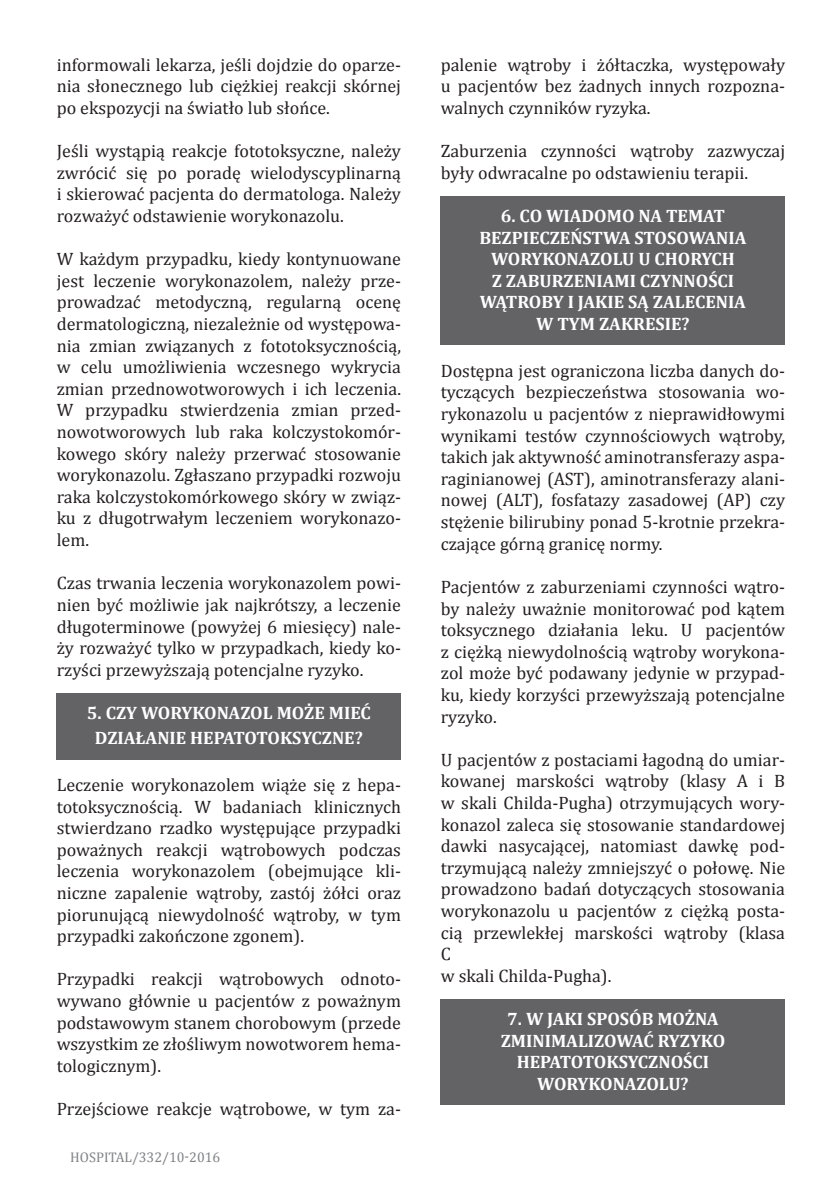
<style>
.page{position:relative;width:840px;height:1191px;background:#fff}
.page>*{position:absolute;margin:0;border:0;box-sizing:border-box;transform-origin:0 0}
.t1{font:18px/21.6px "Cambria";color:#231f20;text-align:justify}
.t2{font:700 18px/21.6px "Cambria";color:#fff;text-align:center}
.t3{font:14px "Cambria";color:#808285}
</style>
<div class="page">
<div style="left:57px;top:693px;width:344px;height:67px;background:#636366"></div>
<div style="left:440px;top:197px;width:344px;height:148px;background:#636366"></div>
<div style="left:440px;top:999px;width:344px;height:106px;background:#636366"></div>
<p class="t1" style="left:57px;top:54px;width:345px">informowali lekarza, jeśli dojdzie do oparze&shy;nia słonecznego lub ciężkiej reakcji skórnej po ekspozycji na światło lub słońce.</p>
<p class="t1" style="left:57px;top:140px;width:345px">Jeśli wystąpią reakcje fototoksyczne, należy zwrócić się po poradę wielodyscyplinarną i skierować pacjenta do dermatologa. Należy rozważyć odstawienie worykonazolu.</p>
<p class="t1" style="left:57px;top:248px;width:345px">W każdym przypadku, kiedy kontynuowane jest leczenie worykonazolem, należy prze&shy;prowadzać metodyczną, regularną ocenę dermatologiczną, niezależnie od występowa&shy;nia zmian związanych z fototoksycznością, w celu umożliwienia wczesnego wykrycia zmian przednowotworowych i ich leczenia.<br>W przypadku stwierdzenia zmian przed&shy;nowotworowych lub raka kolczystokomór&shy;kowego skóry należy przerwać stosowanie worykonazolu. Zgłaszano przypadki rozwoju raka kolczystokomórkowego skóry w związ&shy;ku z długotrwałym leczeniem worykonazo&shy;lem.</p>
<p class="t1" style="left:57px;top:572px;width:345px">Czas trwania leczenia worykonazolem powi&shy;nien być możliwie jak najkrótszy, a leczenie długoterminowe (powyżej 6 miesięcy) nale&shy;ży rozważyć tylko w przypadkach, kiedy ko&shy;rzyści przewyższają potencjalne ryzyko.</p>
<p class="t2" style="left:87px;top:699px;width:285px;line-height:25.2px">5. CZY WORYKONAZOL MOŻE MIEĆ<br>DZIAŁANIE HEPATOTOKSYCZNE?</p>
<p class="t1" style="left:57px;top:774px;width:345px">Leczenie worykonazolem wiąże się z hepa&shy;totoksycznością. W badaniach klinicznych stwierdzano rzadko występujące przypadki poważnych reakcji wątrobowych podczas leczenia worykonazolem (obejmujące kli&shy;niczne zapalenie wątroby, zastój żółci oraz piorunującą niewydolność wątroby, w tym przypadki zakończone zgonem).</p>
<p class="t1" style="left:57px;top:968px;width:345px">Przypadki reakcji wątrobowych odnoto&shy;wywano głównie u pacjentów z poważnym podstawowym stanem chorobowym (przede wszystkim ze złośliwym nowotworem hema&shy;tologicznym).</p>
<p class="t1" style="left:57px;top:1098px;width:345px">Przejściowe reakcje wątrobowe, w tym za-</p>
<p class="t3" style="left:70px;top:1149px;width:151px">HOSPITAL/332/10-2016</p>
<p class="t1" style="left:440px;top:54px;width:345px">palenie wątroby i żółtaczka, występowały u pacjentów bez żadnych innych rozpozna&shy;walnych czynników ryzyka.</p>
<p class="t1" style="left:440px;top:140px;width:345px">Zaburzenia czynności wątroby zazwyczaj były odwracalne po odstawieniu terapii.</p>
<p class="t2" style="left:479px;top:204px;width:268px">6. CO WIADOMO NA TEMAT<br>BEZPIECZEŃSTWA STOSOWANIA<br>WORYKONAZOLU U CHORYCH<br>Z ZABURZENIAMI CZYNNOŚCI<br>WĄTROBY I JAKIE SĄ ZALECENIA<br>W TYM ZAKRESIE?</p>
<p class="t1" style="left:440px;top:360px;width:345px">Dostępna jest ograniczona liczba danych do&shy;tyczących bezpieczeństwa stosowania wo&shy;rykonazolu u pacjentów z nieprawidłowymi wynikami testów czynnościowych wątroby, takich jak aktywność aminotransferazy aspa&shy;raginianowej (AST), aminotransferazy alani&shy;nowej (ALT), fosfatazy zasadowej (AP) czy stężenie bilirubiny ponad 5-krotnie przekra&shy;czające górną granicę normy.</p>
<p class="t1" style="left:440px;top:576px;width:345px">Pacjentów z zaburzeniami czynności wątro&shy;by należy uważnie monitorować pod kątem toksycznego działania leku. U pacjentów z ciężką niewydolnością wątroby worykona&shy;zol może być podawany jedynie w przypad&shy;ku, kiedy korzyści przewyższają potencjalne ryzyko.</p>
<p class="t1" style="left:440px;top:748px;width:345px;text-align:left">U pacjentów z postaciami łagodną do umiar&shy;kowanej marskości wątroby (klasy A i B w skali Childa-Pugha) otrzymujących wory&shy;konazol zaleca się stosowanie standardowej dawki nasycającej, natomiast dawkę pod&shy;trzymującą należy zmniejszyć o połowę. Nie prowadzono badań dotyczących stosowania worykonazolu u pacjentów z ciężką posta&shy;cią przewlekłej marskości wątroby (klasa C<br>w skali Childa-Pugha).</p>
<p class="t2" style="left:500px;top:1007px;width:226px">7. W JAKI SPOSÓB MOŻNA<br>ZMINIMALIZOWAĆ RYZYKO<br>HEPATOTOKSYCZNOŚCI<br>WORYKONAZOLU?</p>
</div>
